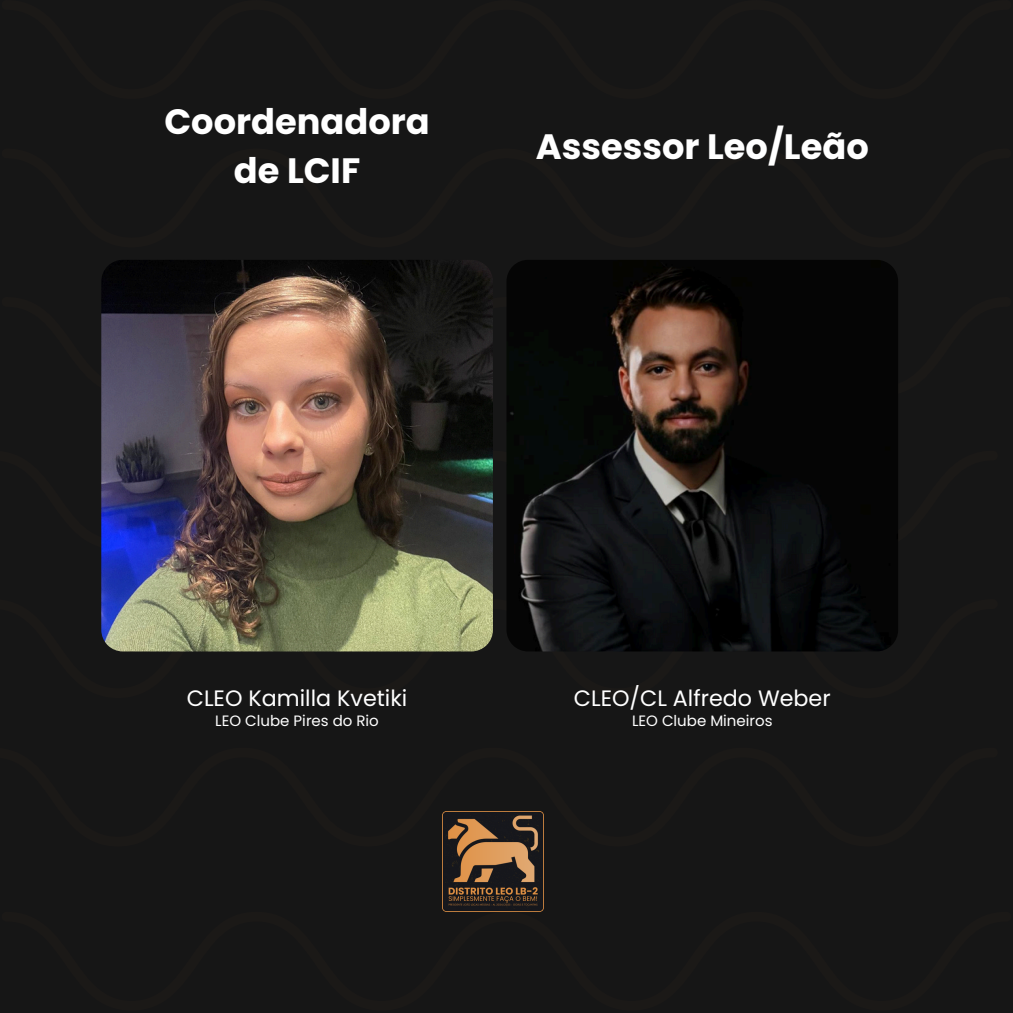
<style>
.page{position:relative;width:1013px;height:1013px;background:#fff}
.page>*{position:absolute;margin:0;border:0;box-sizing:border-box;transform-origin:0 0}
.t1{font:700 35.25px/49px "Poppins";color:#fff;text-align:center}
.t2{font:22.25px "Poppins";color:#fff}
.t3{font:15px "Poppins";color:#fff}
</style>
<div class="page">
<div style="left:0;top:0;width:1012px;height:1012px;background:#161616"></div>
<img style="left:101px;top:260px;width:392px;height:391px">
<img style="left:507px;top:260px;width:391px;height:391px">
<img style="left:443px;top:811px;width:100px;height:100px">
<p class="t1" style="left:164px;top:97px;width:267px">Coordenadora de LCIF</p>
<h2 class="t1" style="left:536px;top:122px;width:334px">Assessor Leo/Leão</h2>
<p class="t2" style="left:187px;top:682px;width:222px">CLEO Kamilla Kvetiki</p>
<p class="t2" style="left:574px;top:682px;width:258px">CLEO/CL Alfredo Weber</p>
<h2 class="t3" style="left:215px;top:709px;width:165px">LEO Clube Pires do Rio</h2>
<p class="t3" style="left:632px;top:709px;width:142px">LEO Clube Mineiros</p>
</div>
